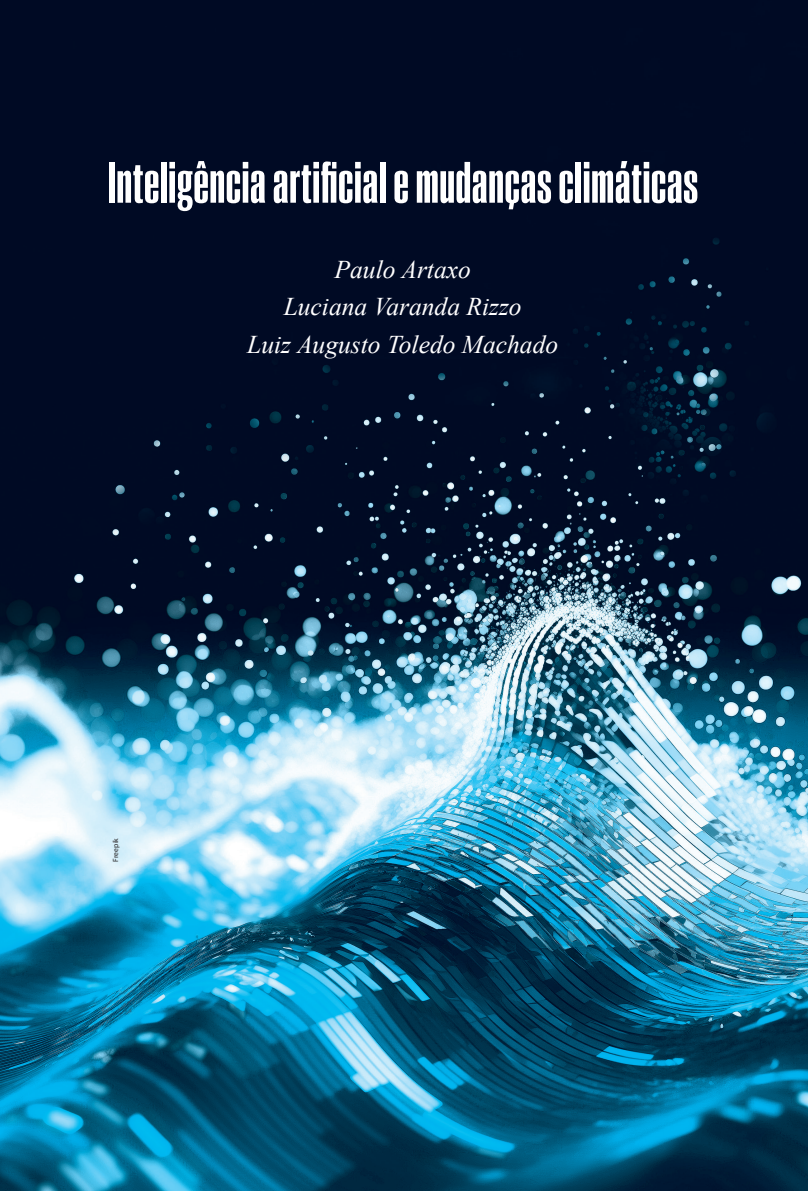
<style>
.page{position:relative;width:808px;height:1191px;background:#fff}
.page>*{position:absolute;margin:0;border:0;box-sizing:border-box;transform-origin:0 0}
.t1{font:300 60px "Smart Sans Std";color:#fff}
.t2{font:italic 25.5px/37.5px "Times New Roman";color:#fff;text-align:center}
.t3{font:7.5px "Myriad Pro";letter-spacing:.015em;color:#231f20}
</style>
<div class="page">
<img style="left:0;top:0;width:808px;height:1191px">
<h1 class="t1" style="left:107px;top:151px;width:593px">Inteligência artificial e mudanças climáticas</h1>
<p class="t2" style="left:247px;top:250px;width:313px">Paulo Artaxo<br>Luciana Varanda Rizzo<br>Luiz Augusto Toledo Machado</p>
<p class="t3" style="left:111px;top:862px;width:25px;rotate:-90deg">Freepik</p>
</div>
